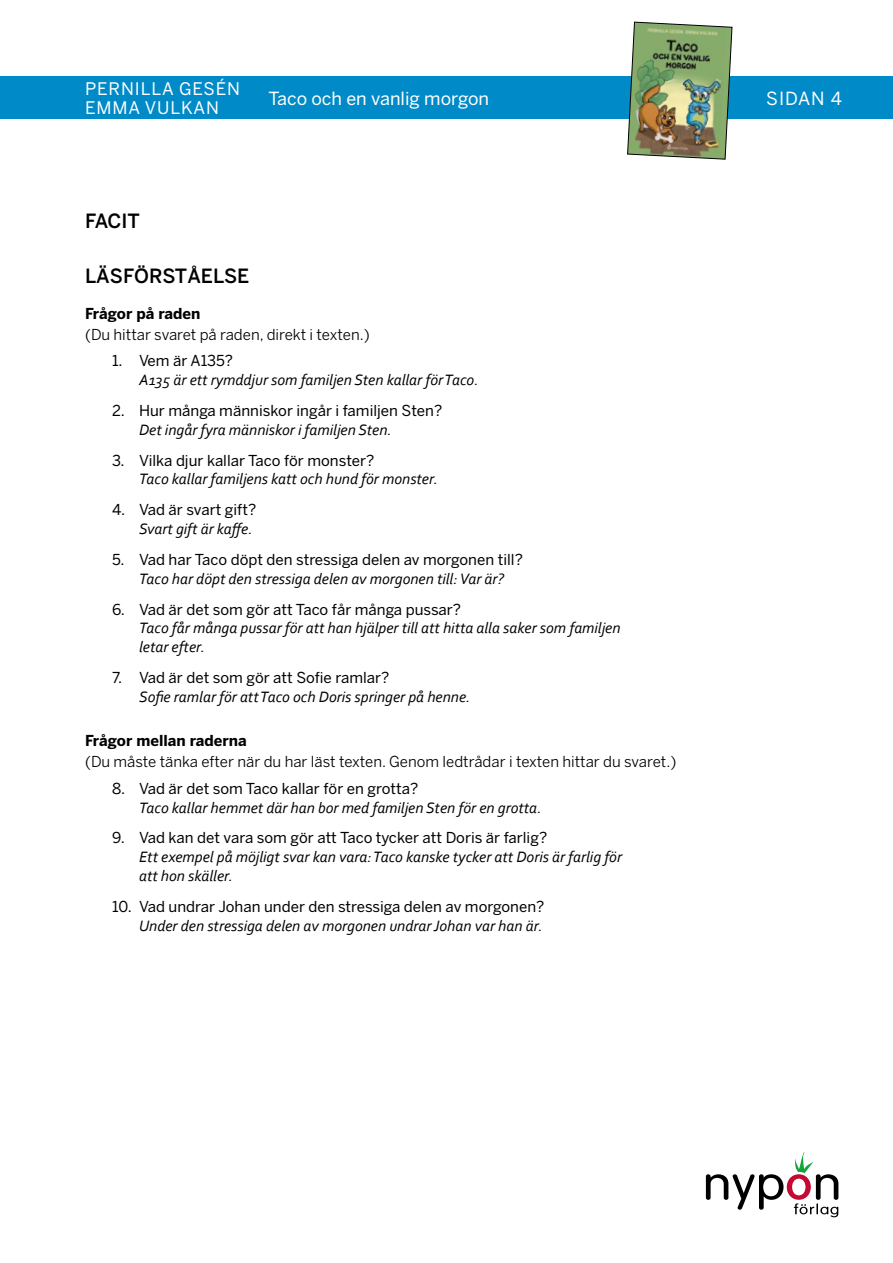
<style>
.page{position:relative;width:893px;height:1263px;background:#fff}
.page>*{position:absolute;margin:0;border:0;box-sizing:border-box;transform-origin:0 0}
.t1{font:500 19.5px "Benton Sans";color:#000}
.t2{font:18px "Benton Sans";color:#fff}
.t3{font:17.25px/18.8px "Benton Sans";letter-spacing:.05em;color:#fff}
.t4{font:italic 15.75px/18.9px "Corbel";color:#000}
.t5{font:15px "Benton Sans";color:#000}
.t6{font:15px "Benton Sans";color:#000}
.t7{font:700 15px "Benton Sans";color:#000}
</style>
<div class="page">
<div style="left:0;top:77px;width:893px;height:42px;background:#008ac7"></div>
<img style="left:627px;top:21px;width:106px;height:139px">
<svg style="left:706px;top:1152px;width:132px;height:65px"></svg>
<p class="t3" style="left:85px;top:80px;width:156px">PERNILLA GESÉN<br>EMMA VULKAN</p>
<p class="t2" style="left:268px;top:88px;width:222px">Taco och en vanlig morgon</p>
<p class="t2" style="left:766px;top:88px;width:77px">SIDAN 4</p>
<p class="t1" style="left:85px;top:210px;width:56px">FACIT</p>
<p class="t1" style="left:85px;top:265px;width:166px">LÄSFÖRSTÅELSE</p>
<p class="t7" style="left:85px;top:305px;width:117px">Frågor på raden</p>
<p class="t6" style="left:85px;top:325px;width:286px">(Du hittar svaret på raden, direkt i texten.)</p>
<p class="t5" style="left:112px;top:352px;width:123px">1. Vem är A135?</p>
<p class="t4" style="left:139px;top:370px;width:341px">A135 är ett rymddjur som familjen Sten kallar för Taco.</p>
<p class="t5" style="left:112px;top:402px;width:332px">2. Hur många människor ingår i familjen Sten?</p>
<p class="t4" style="left:139px;top:420px;width:254px">Det ingår fyra människor i familjen Sten.</p>
<p class="t5" style="left:112px;top:451px;width:264px">3. Vilka djur kallar Taco för monster?</p>
<p class="t4" style="left:139px;top:469px;width:300px">Taco kallar familjens katt och hund för monster.</p>
<p class="t5" style="left:112px;top:501px;width:146px">4. Vad är svart gift?</p>
<p class="t4" style="left:139px;top:519px;width:115px">Svart gift är kaffe.</p>
<p class="t5" style="left:112px;top:551px;width:412px">5. Vad har Taco döpt den stressiga delen av morgonen till?</p>
<p class="t4" style="left:139px;top:569px;width:367px">Taco har döpt den stressiga delen av morgonen till: Var är?</p>
<p class="t5" style="left:112px;top:600px;width:351px">6. Vad är det som gör att Taco får många pussar?</p>
<p class="t4" style="left:139px;top:618px;width:483px">Taco får många pussar för att han hjälper till att hitta alla saker som familjen letar efter.</p>
<p class="t5" style="left:112px;top:669px;width:279px">7. Vad är det som gör att Sofie ramlar?</p>
<p class="t4" style="left:139px;top:687px;width:333px">Sofie ramlar för att Taco och Doris springer på henne.</p>
<p class="t7" style="left:85px;top:732px;width:163px">Frågor mellan raderna</p>
<p class="t6" style="left:85px;top:753px;width:593px">(Du måste tänka efter när du har läst texten. Genom ledtrådar i texten hittar du svaret.)</p>
<p class="t5" style="left:112px;top:780px;width:308px">8. Vad är det som Taco kallar för en grotta?</p>
<p class="t4" style="left:139px;top:798px;width:404px">Taco kallar hemmet där han bor med familjen Sten för en grotta.</p>
<p class="t5" style="left:112px;top:829px;width:437px">9. Vad kan det vara som gör att Taco tycker att Doris är farlig?</p>
<p class="t4" style="left:139px;top:847px;width:484px">Ett exempel på möjligt svar kan vara: Taco kanske tycker att Doris är farlig för att hon skäller.</p>
<p class="t5" style="left:112px;top:898px;width:434px">10. Vad undrar Johan under den stressiga delen av morgonen?</p>
<p class="t4" style="left:139px;top:916px;width:405px">Under den stressiga delen av morgonen undrar Johan var han är.</p>
</div>
